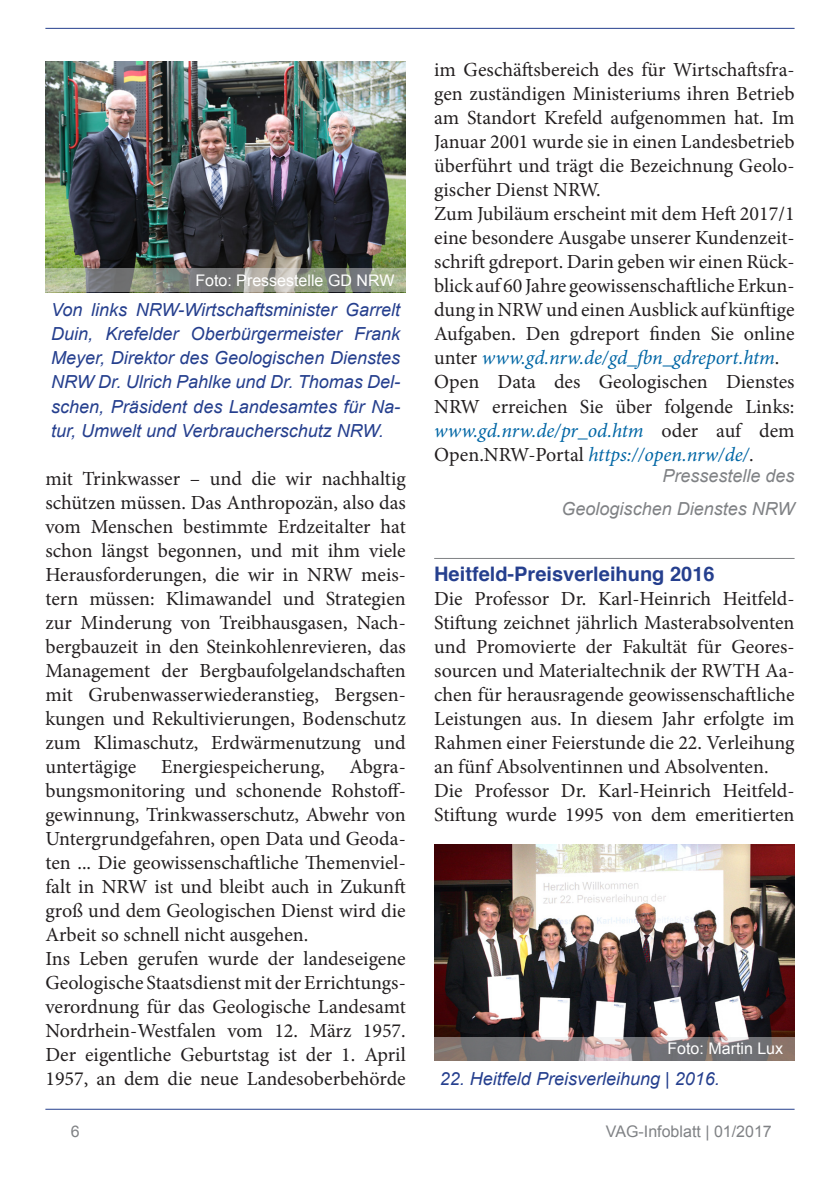
<style>
.page{position:relative;width:840px;height:1191px;background:#fff}
.page>*{position:absolute;margin:0;border:0;box-sizing:border-box;transform-origin:0 0}
.t1{font:20px/24px "Minion Pro";color:#231f20;text-align:justify}
.Headline{font:700 20px "Helvetica";color:#253f8e}
.Figure_Caption{font:italic 18px/24px "Arial";color:#253f8e;text-align:justify}
.Author_Text{font:italic 18px "Arial";color:#808285}
.Figure_Author_copy{font:16px "Arial";color:#fff}
.t2{font:16px "Arial";color:#808285}
.s1{font-style:italic;color:#0166a5}
</style>
<div class="page">
<hr style="left:45px;top:1108px;width:749px;height:1px;background:#253f8e">
<hr style="left:45px;top:28px;width:749px;height:1px;background:#253f8e">
<hr style="left:434px;top:558px;width:360px;height:1px;background:#808285">
<img style="left:434px;top:844px;width:360px;height:193px">
<img style="left:45px;top:62px;width:360px;height:206px">
<svg style="left:434px;top:1037px;width:360px;height:23px;background:#887f80"></svg>
<svg style="left:45px;top:268px;width:360px;height:24px;background:#8f9587"></svg>
<p class="Figure_Author_copy" style="left:195px;top:270px;width:200px">Foto: Pressestelle GD NRW</p>
<p class="Figure_Caption" style="left:51px;top:298px;width:350px">Von links NRW-Wirtschaftsminister Garrelt Duin, Krefelder Oberbürgermeister Frank Meyer, Direktor des Geologischen Dienstes NRW Dr. Ulrich Pahlke und Dr. Thomas Del&shy;schen, Präsident des Landesamtes für Na&shy;tur, Umwelt und Verbraucherschutz NRW.</p>
<p class="t1" style="left:45px;top:466px;width:362px">mit Trinkwasser – und die wir nachhaltig schützen müssen. Das Anthropozän, also das vom Menschen bestimmte Erdzeitalter hat schon längst begonnen, und mit ihm viele Herausforderungen, die wir in NRW meis&shy;tern müssen: Klimawandel und Strategien zur Minderung von Treibhausgasen, Nach&shy;bergbauzeit in den Steinkohlenrevieren, das Management der Bergbaufolgelandschaften mit Grubenwasserwiederanstieg, Bergsen&shy;kungen und Rekultivierungen, Bodenschutz zum Klimaschutz, Erdwärmenutzung und untertägige Energiespeicherung, Abgra&shy;bungsmonitoring und schonende Rohstoff&shy;gewinnung, Trinkwasserschutz, Abwehr von Untergrundgefahren, open Data und Geoda&shy;ten ... Die geowissenschaftliche Themenviel&shy;falt in NRW ist und bleibt auch in Zukunft groß und dem Geologischen Dienst wird die Arbeit so schnell nicht ausgehen.</p>
<p class="t1" style="left:45px;top:946px;width:362px">Ins Leben gerufen wurde der landeseigene Geologische Staatsdienst mit der Errichtungs&shy;verordnung für das Geologische Landesamt Nordrhein-Westfalen vom 12. März 1957.<br>Der eigentliche Geburtstag ist der 1. April 1957, an dem die neue Landesoberbehörde</p>
<p class="t1" style="left:434px;top:58px;width:362px">im Geschäftsbereich des für Wirtschaftsfra&shy;gen zuständigen Ministeriums ihren Betrieb am Standort Krefeld aufgenommen hat. Im Januar 2001 wurde sie in einen Landesbetrieb überführt und trägt die Bezeichnung Geolo&shy;gischer Dienst NRW.</p>
<p class="t1" style="left:434px;top:202px;width:362px">Zum Jubiläum erscheint mit dem Heft 2017/1 eine besondere Ausgabe unserer Kundenzeit&shy;schrift gdreport. Darin geben wir einen Rück&shy;blick auf 60 Jahre geowissenschaftliche Erkun&shy;dung in NRW und einen Ausblick auf künftige Aufgaben. Den gdreport finden Sie online unter <span class="s1">www.gd.nrw.de/gd_fbn_gdreport.htm</span>.</p>
<p class="t1" style="left:434px;top:370px;width:361px">Open Data des Geologischen Dienstes NRW erreichen Sie über folgende Links: <span class="s1">www.gd.nrw.de/pr_od.htm</span> oder auf dem Open.NRW-Portal <span class="s1">https://open.nrw/de/</span>.</p>
<p class="Author_Text" style="left:662px;top:464px;width:134px">Pressestelle des</p>
<p class="Author_Text" style="left:561px;top:497px;width:234px">Geologischen Dienstes NRW</p>
<p class="Headline" style="left:434px;top:557px;width:282px">Heitfeld-Preisverleihung 2016</p>
<p class="t1" style="left:434px;top:586px;width:362px">Die Professor Dr. Karl-Heinrich Heitfeld-Stiftung zeichnet jährlich Masterabsolventen und Promovierte der Fakultät für Geores&shy;sourcen und Materialtechnik der RWTH Aa&shy;chen für herausragende geowissenschaftliche Leistungen aus. In diesem Jahr erfolgte im Rahmen einer Feierstunde die 22. Verleihung an fünf Absolventinnen und Absolventen.</p>
<p class="t1" style="left:434px;top:778px;width:361px">Die Professor Dr. Karl-Heinrich Heitfeld-<br>Stiftung wurde 1995 von dem emeritierten</p>
<p class="Figure_Author_copy" style="left:667px;top:1038px;width:117px">Foto: Martin Lux</p>
<p class="Figure_Caption" style="left:439px;top:1066px;width:281px">22. Heitfeld Preisverleihung | 2016.</p>
<p class="t2" style="left:71px;top:1120px;width:10px">6</p>
<p class="t2" style="left:605px;top:1120px;width:167px">VAG-Infoblatt | 01/2017</p>
</div>
